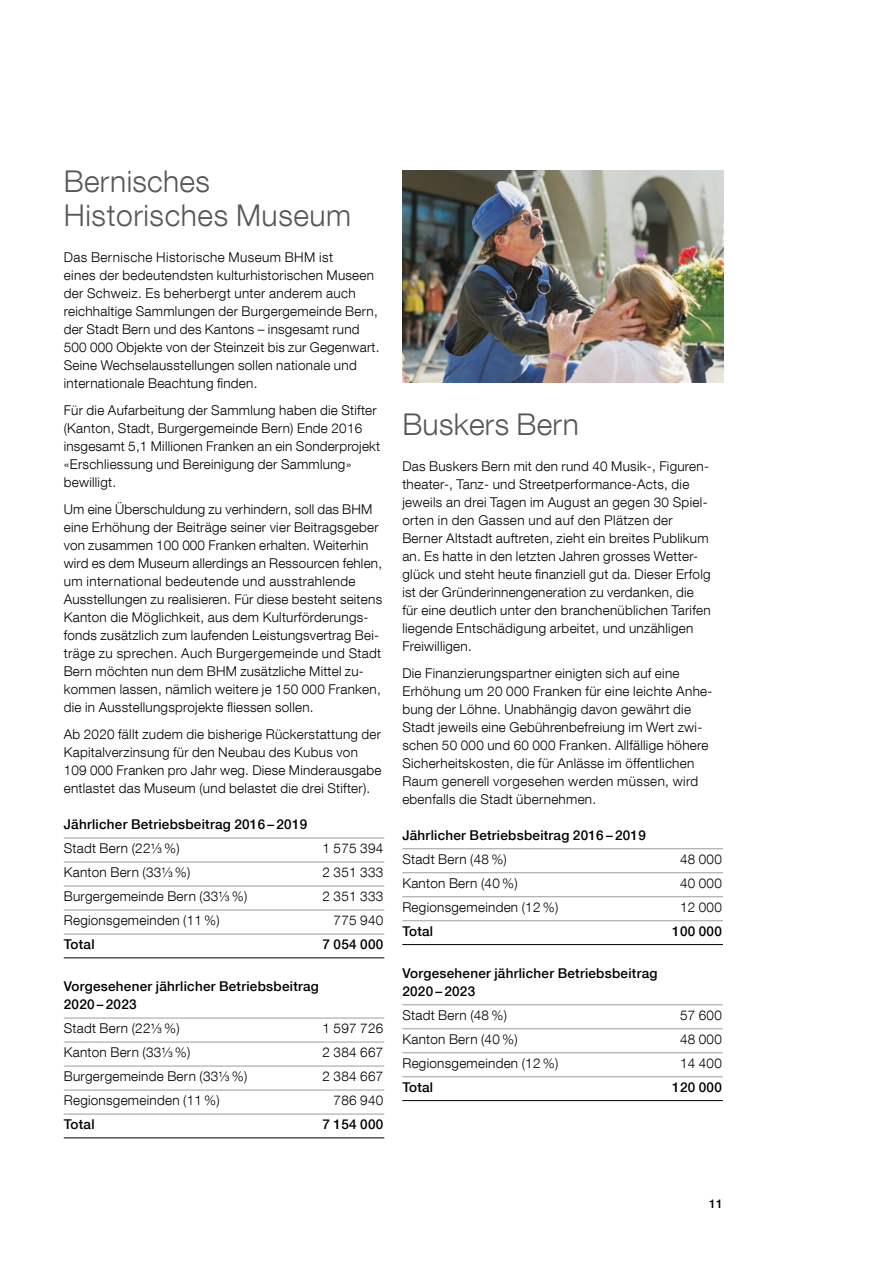
<style>
.page{position:relative;width:893px;height:1263px;background:#fff}
.page>*{position:absolute;margin:0;border:0;box-sizing:border-box;transform-origin:0 0}
.t1{font:300 30px/34.5px "Helvetica Neue LT Com";letter-spacing:.02em;color:#575756}
.t2{font:300 13.5px/18px "Helvetica Neue LT Com";letter-spacing:.02em;color:#000}
.t3{font:500 13.5px/18px "Helvetica Neue LT Com";letter-spacing:.02em;color:#000}
.t4{font:500 12px "Helvetica Neue LT Com";color:#000}
.s1{font-weight:300}
.s2{font-weight:400;font-size:7.8px}
</style>
<div class="page">
<img style="left:402px;top:170px;width:321px;height:213px">
<hr style="left:64px;top:838px;width:320px;height:1px;background:#9d9d9c">
<hr style="left:64px;top:862px;width:320px;height:1px;background:#9d9d9c">
<hr style="left:64px;top:886px;width:320px;height:1px;background:#9d9d9c">
<hr style="left:64px;top:910px;width:320px;height:1px;background:#9d9d9c">
<hr style="left:64px;top:934px;width:320px;height:1px;background:#9d9d9c">
<hr style="left:64px;top:957px;width:320px;height:1px;background:#000">
<hr style="left:64px;top:1018px;width:320px;height:1px;background:#9d9d9c">
<hr style="left:64px;top:1042px;width:320px;height:1px;background:#9d9d9c">
<hr style="left:64px;top:1066px;width:320px;height:1px;background:#9d9d9c">
<hr style="left:64px;top:1090px;width:320px;height:1px;background:#9d9d9c">
<hr style="left:64px;top:1114px;width:320px;height:1px;background:#9d9d9c">
<hr style="left:64px;top:1137px;width:320px;height:1px;background:#000">
<hr style="left:402px;top:848px;width:321px;height:1px;background:#9d9d9c">
<hr style="left:402px;top:872px;width:321px;height:1px;background:#9d9d9c">
<hr style="left:402px;top:896px;width:321px;height:1px;background:#9d9d9c">
<hr style="left:402px;top:920px;width:321px;height:1px;background:#9d9d9c">
<hr style="left:402px;top:944px;width:321px;height:1px;background:#000">
<hr style="left:402px;top:1004px;width:321px;height:1px;background:#9d9d9c">
<hr style="left:402px;top:1028px;width:321px;height:1px;background:#9d9d9c">
<hr style="left:402px;top:1052px;width:321px;height:1px;background:#9d9d9c">
<hr style="left:402px;top:1076px;width:321px;height:1px;background:#9d9d9c">
<hr style="left:402px;top:1100px;width:321px;height:1px;background:#000">
<h1 class="t1" style="left:64px;top:163px;width:289px">Bernisches<br>Historisches Museum</h1>
<p class="t2" style="left:64px;top:248px;width:317px">Das Bernische Historische Museum BHM ist<br>eines der bedeutendsten kulturhistorischen Museen der Schweiz. Es beherbergt unter anderem auch reichhaltige Sammlungen der Burgergemeinde Bern, der Stadt Bern und des Kantons – insgesamt rund 500 000 Objekte von der Steinzeit bis zur Gegenwart.<br>Seine Wechselausstellungen sollen nationale und internationale Beachtung finden.</p>
<p class="t2" style="left:64px;top:401px;width:318px">Für die Aufarbeitung der Sammlung haben die Stifter (Kanton, Stadt, Burgergemeinde Bern) Ende 2016 insgesamt 5,1 Millionen Franken an ein Sonderprojekt «Erschliessung und Bereinigung der Sammlung» bewilligt.</p>
<p class="t2" style="left:64px;top:500px;width:320px">Um eine Überschuldung zu verhindern, soll das BHM eine Erhöhung der Beiträge seiner vier Beitragsgeber von zusammen 100 000 Franken erhalten. Weiterhin wird es dem Museum allerdings an Ressourcen fehlen, um international bedeutende und ausstrahlende Ausstellungen zu realisieren. Für diese besteht seitens Kanton die Möglichkeit, aus dem Kulturförderungs&shy;fonds zusätzlich zum laufenden Leistungsvertrag Bei&shy;träge zu sprechen. Auch Burgergemeinde und Stadt Bern möchten nun dem BHM zusätzliche Mittel zu&shy;kommen lassen, nämlich weitere je 150 000 Franken, die in Ausstellungsprojekte fliessen sollen.</p>
<p class="t2" style="left:64px;top:725px;width:319px">Ab 2020 fällt zudem die bisherige Rückerstattung der Kapitalverzinsung für den Neubau des Kubus von 109 000 Franken pro Jahr weg. Diese Minderausgabe entlastet das Museum (und belastet die drei Stifter).</p>
<p class="t3" style="left:64px;top:812px;width:245px;line-height:24px">Jährlicher Betriebsbeitrag 2016 – 2019<br><span class="s1">Stadt Bern (22</span><sup>1</sup><span class="s1">∕</span><span class="s2">3</span> <span class="s1">%)</span></p>
<p class="t2" style="left:323px;top:839px;width:62px">1 575 394</p>
<p class="t2" style="left:64px;top:863px;width:128px">Kanton Bern (33<sup>1</sup>∕<span class="s2">3</span> %)</p>
<p class="t2" style="left:323px;top:863px;width:62px">2 351 333</p>
<p class="t2" style="left:64px;top:887px;width:185px">Burgergemeinde Bern (33<sup>1</sup>∕<span class="s2">3</span> %)</p>
<p class="t2" style="left:323px;top:887px;width:62px">2 351 333</p>
<p class="t2" style="left:64px;top:911px;width:157px">Regionsgemeinden (11 %)</p>
<p class="t2" style="left:334px;top:911px;width:51px">775 940</p>
<p class="t3" style="left:64px;top:935px;width:32px">Total</p>
<p class="t3" style="left:323px;top:935px;width:62px">7 054 000</p>
<p class="t3" style="left:64px;top:977px;width:257px">Vorgesehener jährlicher Betriebsbeitrag<br>2020 – 2023</p>
<p class="t2" style="left:64px;top:1019px;width:117px">Stadt Bern (22<sup>1</sup>∕<span class="s2">3</span> %)</p>
<p class="t2" style="left:323px;top:1019px;width:62px">1 597 726</p>
<p class="t2" style="left:64px;top:1043px;width:128px">Kanton Bern (33<sup>1</sup>∕<span class="s2">3</span> %)</p>
<p class="t2" style="left:323px;top:1043px;width:62px">2 384 667</p>
<p class="t2" style="left:64px;top:1067px;width:185px">Burgergemeinde Bern (33<sup>1</sup>∕<span class="s2">3</span> %)</p>
<p class="t2" style="left:323px;top:1067px;width:62px">2 384 667</p>
<p class="t2" style="left:64px;top:1091px;width:157px">Regionsgemeinden (11 %)</p>
<p class="t2" style="left:334px;top:1091px;width:51px">786 940</p>
<p class="t3" style="left:64px;top:1115px;width:32px">Total</p>
<p class="t3" style="left:323px;top:1115px;width:62px">7 154 000</p>
<h1 class="t1" style="left:402px;top:406px;width:178px">Buskers Bern</h1>
<p class="t2" style="left:402px;top:457px;width:310px">Das Buskers Bern mit den rund 40 Musik-, Figuren&shy;theater-, Tanz- und Streetperformance-Acts, die jeweils an drei Tagen im August an gegen 30 Spiel&shy;orten in den Gassen und auf den Plätzen der Berner Altstadt auftreten, zieht ein breites Publikum an. Es hatte in den letzten Jahren grosses Wetter&shy;glück und steht heute finanziell gut da. Dieser Erfolg ist der Gründerinnengeneration zu verdanken, die für eine deutlich unter den branchenüblichen Tarifen liegende Entschädigung arbeitet, und unzähligen Freiwilligen.</p>
<p class="t2" style="left:402px;top:664px;width:312px">Die Finanzierungspartner einigten sich auf eine Erhöhung um 20 000 Franken für eine leichte Anhe&shy;bung der Löhne. Unabhängig davon gewährt die Stadt jeweils eine Gebührenbefreiung im Wert zwi&shy;schen 50 000 und 60 000 Franken. Allfällige höhere Sicherheitskosten, die für Anlässe im öffentlichen Raum generell vorgesehen werden müssen, wird ebenfalls die Stadt übernehmen.</p>
<p class="t3" style="left:402px;top:826px;width:245px">Jährlicher Betriebsbeitrag 2016 – 2019</p>
<p class="t2" style="left:402px;top:850px;width:106px">Stadt Bern (48 %)</p>
<p class="t2" style="left:680px;top:850px;width:43px">48 000</p>
<p class="t2" style="left:402px;top:874px;width:117px">Kanton Bern (40 %)</p>
<p class="t2" style="left:680px;top:874px;width:43px">40 000</p>
<p class="t2" style="left:402px;top:898px;width:157px">Regionsgemeinden (12 %)</p>
<p class="t2" style="left:680px;top:898px;width:43px">12 000</p>
<p class="t3" style="left:402px;top:922px;width:32px">Total</p>
<p class="t3" style="left:672px;top:922px;width:51px">100 000</p>
<p class="t3" style="left:402px;top:964px;width:257px">Vorgesehener jährlicher Betriebsbeitrag<br>2020 – 2023</p>
<p class="t2" style="left:402px;top:1006px;width:106px">Stadt Bern (48 %)</p>
<p class="t2" style="left:680px;top:1006px;width:43px">57 600</p>
<p class="t2" style="left:402px;top:1030px;width:117px">Kanton Bern (40 %)</p>
<p class="t2" style="left:680px;top:1030px;width:43px">48 000</p>
<p class="t2" style="left:402px;top:1054px;width:157px">Regionsgemeinden (12 %)</p>
<p class="t2" style="left:680px;top:1054px;width:43px">14 400</p>
<p class="t3" style="left:402px;top:1078px;width:32px">Total</p>
<p class="t3" style="left:672px;top:1078px;width:51px">120 000</p>
<p class="t4" style="left:709px;top:1196px;width:15px">11</p>
</div>
